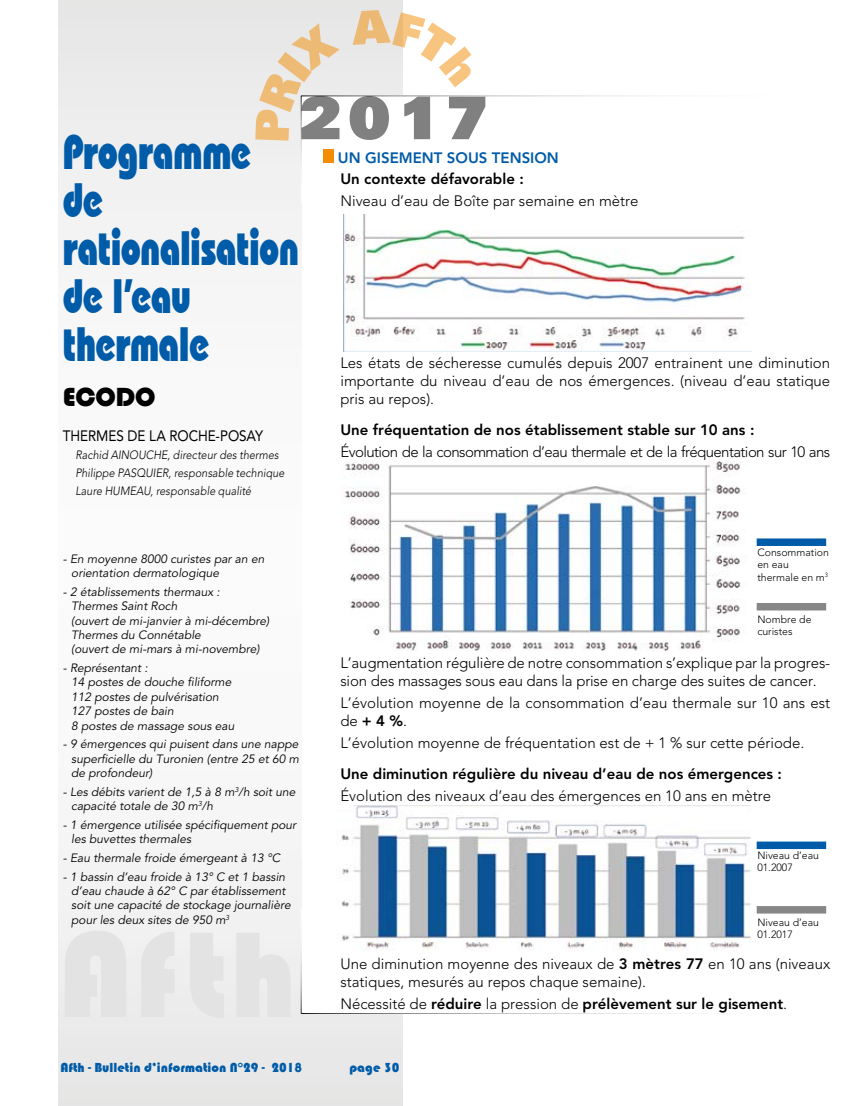
<style>
.page{position:relative;width:851px;height:1106px;background:#fff}
.page>*{position:absolute;margin:0;border:0;box-sizing:border-box;transform-origin:0 0}
.t1{font:800 48px/48px "Bauhaus IT Cby BT";letter-spacing:-.01em;color:#005ba8;scale:.75 1}
.t2{font:27px "Bauhaus 93";letter-spacing:-.01em;color:#000}
.t3{font:300 15px/18px "Avenir";color:#000}
.t4{font:800 15px "Avenir";color:#000}
.t5{font:300 15px "Avenir";letter-spacing:-.04em;color:#000}
.t6{font:15px "Avenir";letter-spacing:-.005em;color:#000;scale:.9 1}
.t7{font:800 15px "Avenir";color:#005ba8}
.t8{font:13.5px "Bauhaus 93";color:#005ba8}
.t9{font:italic 12px/14.4px "Avenir";color:#000}
.t10{font:italic 300 12px/18px "Avenir";letter-spacing:.005em;color:#000;scale:.9 1}
.t11{font:300 10.5px/12.6px "Avenir";color:#000}
.s1{font-weight:800}
.s2{font-weight:300}
</style>
<div class="page">
<div style="left:58px;top:0;width:344px;height:1106px;background:linear-gradient(to right,#f7f7f7,#e9e9e9)"></div>
<div style="left:302px;top:95px;width:497px;height:918px;background:#fff"></div>
<hr style="left:301px;top:96px;width:1px;height:106px;background:#fff">
<hr style="left:301px;top:1013px;width:549px;height:1px;background:#fff">
<hr style="left:301px;top:907px;width:1px;height:106px;background:#fff">
<svg style="left:255px;top:10px;width:230px;height:131px"></svg>
<div style="left:323px;top:150px;width:11px;height:13px;background:#f28c00"></div>
<img style="left:344px;top:215px;width:401px;height:136px">
<img style="left:344px;top:461px;width:397px;height:190px">
<div style="left:756px;top:538px;width:70px;height:8px;background:#005ba8"></div>
<div style="left:756px;top:603px;width:70px;height:7px;background:#878787"></div>
<img style="left:341px;top:805px;width:410px;height:146px">
<div style="left:756px;top:841px;width:70px;height:8px;background:#005ba8"></div>
<div style="left:756px;top:906px;width:70px;height:7px;background:#878787"></div>
<h1 class="t1" style="left:63px;top:129px;width:316px">Programme de rationalisation de l’eau thermale</h1>
<h2 class="t2" style="left:63px;top:382px;width:94px">ECODO</h2>
<p class="t6" style="left:63px;top:427px;width:224px">THERMES DE LA ROCHE-POSAY</p>
<p class="t10" style="left:75px;top:446px;width:234px">Rachid AINOUCHE, directeur des thermes<br>Philippe PASQUIER, responsable technique<br>Laure HUMEAU, responsable qualité</p>
<p class="t9" style="left:71px;top:551px;width:195px;text-indent:-9px">- En moyenne 8000 curistes par an en orientation dermatologique</p>
<p class="t9" style="left:71px;top:584px;width:199px;text-indent:-9px">- 2 établissements thermaux :<br>Thermes Saint Roch<br>(ouvert de mi-janvier à mi-décembre)<br>Thermes du Connétable<br>(ouvert de mi-mars à mi-novembre)</p>
<p class="t9" style="left:71px;top:661px;width:165px;text-indent:-9px">- Représentant :<br>14 postes de douche filiforme<br>112 postes de pulvérisation<br>127 postes de bain<br>8 postes de massage sous eau</p>
<p class="t9" style="left:71px;top:737px;width:229px;text-align:justify;text-indent:-9px">- 9 émergences qui puisent dans une nappe superficielle du Turonien (entre 25 et 60 m de profondeur)</p>
<p class="t9" style="left:71px;top:784px;width:226px;text-indent:-9px">- Les débits varient de 1,5 à 8 m<sup>3</sup>/h soit une capacité totale de 30 m<sup>3</sup>/h</p>
<p class="t9" style="left:71px;top:817px;width:226px;text-indent:-9px">- 1 émergence utilisée spécifiquement pour les buvettes thermales</p>
<p class="t9" style="left:63px;top:851px;width:219px">- Eau thermale froide émergeant à 13 °C</p>
<p class="t9" style="left:71px;top:869px;width:221px;text-indent:-9px">- 1 bassin d’eau froide à 13° C et 1 bassin d’eau chaude à 62° C par établissement soit une capacité de stockage journalière pour les deux sites de 950 m<sup>3</sup></p>
<p class="t7" style="left:338px;top:149px;width:222px">UN GISEMENT SOUS TENSION</p>
<p class="t4" style="left:340px;top:169px;width:185px">Un contexte défavorable :</p>
<p class="t3" style="left:340px;top:192px;width:299px">Niveau d’eau de Boîte par semaine en mètre</p>
<p class="t3" style="left:340px;top:354px;width:491px;text-align:justify">Les états de sécheresse cumulés depuis 2007 entrainent une diminution importante du niveau d’eau de nos émergences. (niveau d’eau statique pris au repos).</p>
<p class="t4" style="left:340px;top:421px;width:415px">Une fréquentation de nos établissement stable sur 10 ans :</p>
<p class="t5" style="left:340px;top:443px;width:491px">Évolution de la consommation d’eau thermale et de la fréquentation sur 10 ans</p>
<p class="t11" style="left:757px;top:546px;width:73px">Consommation en eau thermale en m<sup>3</sup></p>
<p class="t11" style="left:757px;top:613px;width:56px">Nombre de curistes</p>
<p class="t3" style="left:340px;top:653px;width:491px">L’augmentation régulière de notre consommation s’explique par la progres&shy;sion des massages sous eau dans la prise en charge des suites de cancer.</p>
<p class="t3" style="left:340px;top:694px;width:491px">L’évolution moyenne de la consommation d’eau thermale sur 10 ans est de <span class="s1">+ 4 %</span>.</p>
<p class="t3" style="left:340px;top:734px;width:465px">L’évolution moyenne de fréquentation est de + 1 % sur cette période.</p>
<p class="t4" style="left:340px;top:765px;width:443px">Une diminution régulière du niveau d’eau de nos émergences :</p>
<p class="t3" style="left:340px;top:787px;width:432px">Évolution des niveaux d’eau des émergences en 10 ans en mètre</p>
<p class="t11" style="left:757px;top:849px;width:63px">Niveau d’eau<br>01.2007</p>
<p class="t11" style="left:757px;top:916px;width:63px">Niveau d’eau<br>01.2017</p>
<p class="t3" style="left:340px;top:954px;width:491px">Une diminution moyenne des niveaux de <span class="s1">3 mètres 77</span> en 10 ans (niveaux statiques, mesurés au repos chaque semaine).</p>
<p class="t4" style="left:340px;top:994px;width:448px"><span class="s2">Nécessité de</span> réduire <span class="s2">la pression de</span> prélèvement sur le gisement<span class="s2">.</span></p>
<p class="t8" style="left:60px;top:1059px;width:243px">Afth - Bulletin d’information N°29 - 2018</p>
<p class="t8" style="left:349px;top:1059px;width:51px">page 30</p>
</div>
